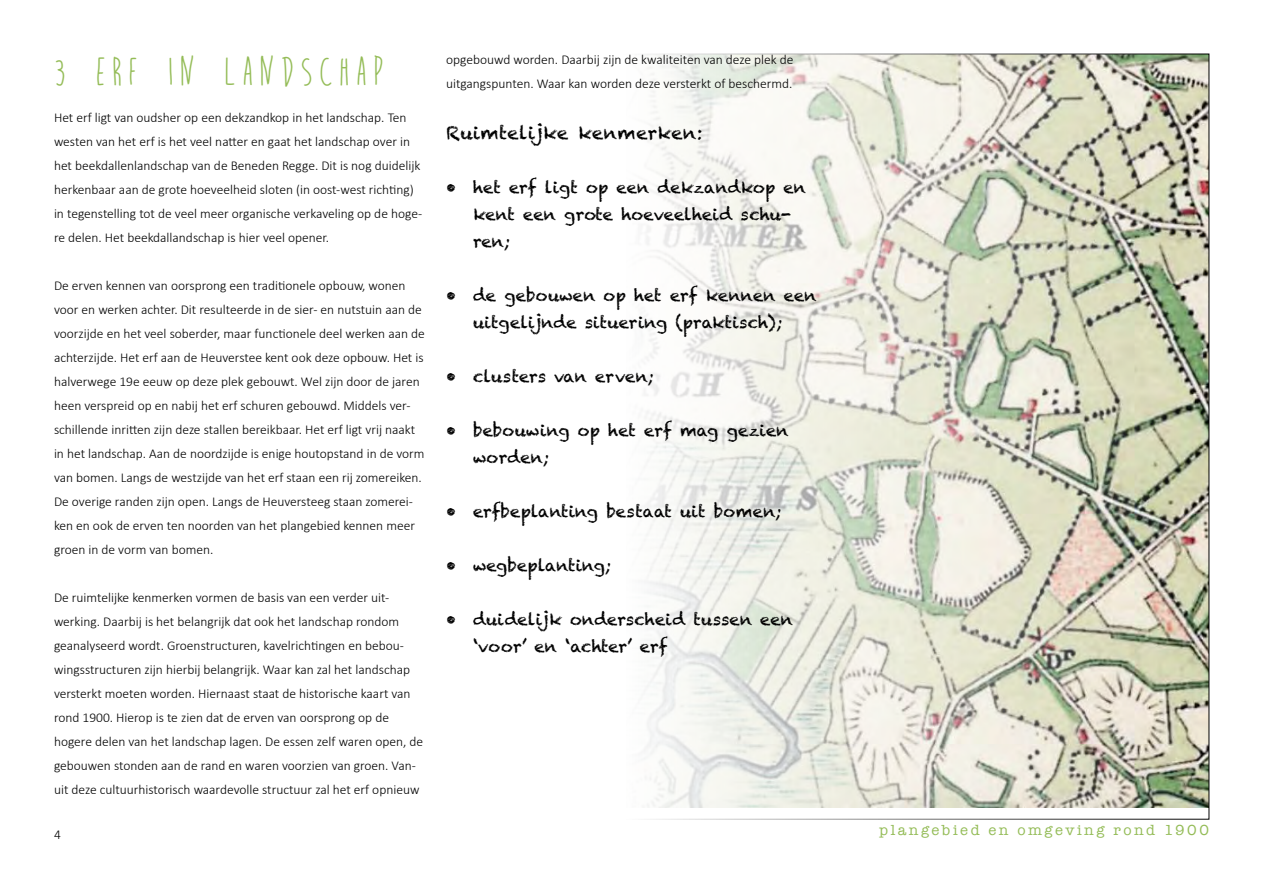
<style>
.page{position:relative;width:1263px;height:893px;background:#fff}
.page>*{position:absolute;margin:0;border:0;box-sizing:border-box;transform-origin:0 0}
.t1{font:18px "Chalkduster";letter-spacing:.02em;color:#000}
.t2{font:16.5px/27px "Chalkduster";color:#000}
.t3{font:15px "American Typewriter";letter-spacing:.17em;color:#94bc57}
.t4{font:300 13.5px/24px "Calibri";color:#000}
</style>
<div class="page">
<img style="left:644px;top:56px;width:563px;height:751px">
<p class="t4" style="left:54px;top:105px;width:370px">Het erf ligt van oudsher op een dekzandkop in het landschap. Ten westen van het erf is het veel natter en gaat het landschap over in het beekdallenlandschap van de Beneden Regge. Dit is nog duidelijk herkenbaar aan de grote hoeveelheid sloten (in oost-west richting) in tegenstelling tot de veel meer organische verkaveling op de hoge&shy;re delen. Het beekdallandschap is hier veel opener.</p>
<p class="t4" style="left:54px;top:273px;width:372px">De erven kennen van oorsprong een traditionele opbouw, wonen voor en werken achter. Dit resulteerde in de sier- en nutstuin aan de voorzijde en het veel soberder, maar functionele deel werken aan de achterzijde. Het erf aan de Heuverstee kent ook deze opbouw. Het is halverwege 19e eeuw op deze plek gebouwt. Wel zijn door de jaren heen verspreid op en nabij het erf schuren gebouwd. Middels ver&shy;schillende inritten zijn deze stallen bereikbaar. Het erf ligt vrij naakt in het landschap. Aan de noordzijde is enige houtopstand in de vorm van bomen. Langs de westzijde van het erf staan een rij zomereiken.<br>De overige randen zijn open. Langs de Heuversteeg staan zomerei&shy;ken en ook de erven ten noorden van het plangebied kennen meer groen in de vorm van bomen.</p>
<p class="t4" style="left:54px;top:585px;width:371px">De ruimtelijke kenmerken vormen de basis van een verder uit&shy;werking. Daarbij is het belangrijk dat ook het landschap rondom geanalyseerd wordt. Groenstructuren, kavelrichtingen en bebou&shy;wingsstructuren zijn hierbij belangrijk. Waar kan zal het landschap versterkt moeten worden. Hiernaast staat de historische kaart van rond 1900. Hierop is te zien dat de erven van oorsprong op de hogere delen van het landschap lagen. De essen zelf waren open, de gebouwen stonden aan de rand en waren voorzien van groen. Van&shy;uit deze cultuurhistorisch waardevolle structuur zal het erf opnieuw</p>
<p class="t4" style="left:54px;top:822px;width:8px">4</p>
<p class="t4" style="left:446px;top:48px;width:349px">opgebouwd worden. Daarbij zijn de kwaliteiten van deze plek de uitgangspunten. Waar kan worden deze versterkt of beschermd.</p>
<h1 class="t1" style="left:446px;top:122px;width:258px">Ruimtelijke kenmerken:</h1>
<p class="t2" style="left:473px;top:174px;width:334px;text-indent:-27px">• het erf ligt op een dekzandkop en kent een grote hoeveelheid schu&shy;ren;</p>
<p class="t2" style="left:446px;top:282px;width:372px;text-align:center">• de gebouwen op het erf kennen een uitgelijnde situering (praktisch);</p>
<p class="t2" style="left:446px;top:363px;width:210px">• clusters van erven;</p>
<p class="t2" style="left:473px;top:417px;width:317px;text-indent:-27px">• bebouwing op het erf mag gezien worden;</p>
<p class="t2" style="left:446px;top:498px;width:337px">• erfbeplanting bestaat uit bomen;</p>
<p class="t2" style="left:446px;top:552px;width:167px">• wegbeplanting;</p>
<p class="t2" style="left:473px;top:606px;width:321px;text-indent:-27px">• duidelijk onderscheid tussen een ‘voor’ en ‘achter’ erf</p>
<p class="t3" style="left:879px;top:819px;width:331px">plangebied en omgeving rond 1900</p>
</div>
